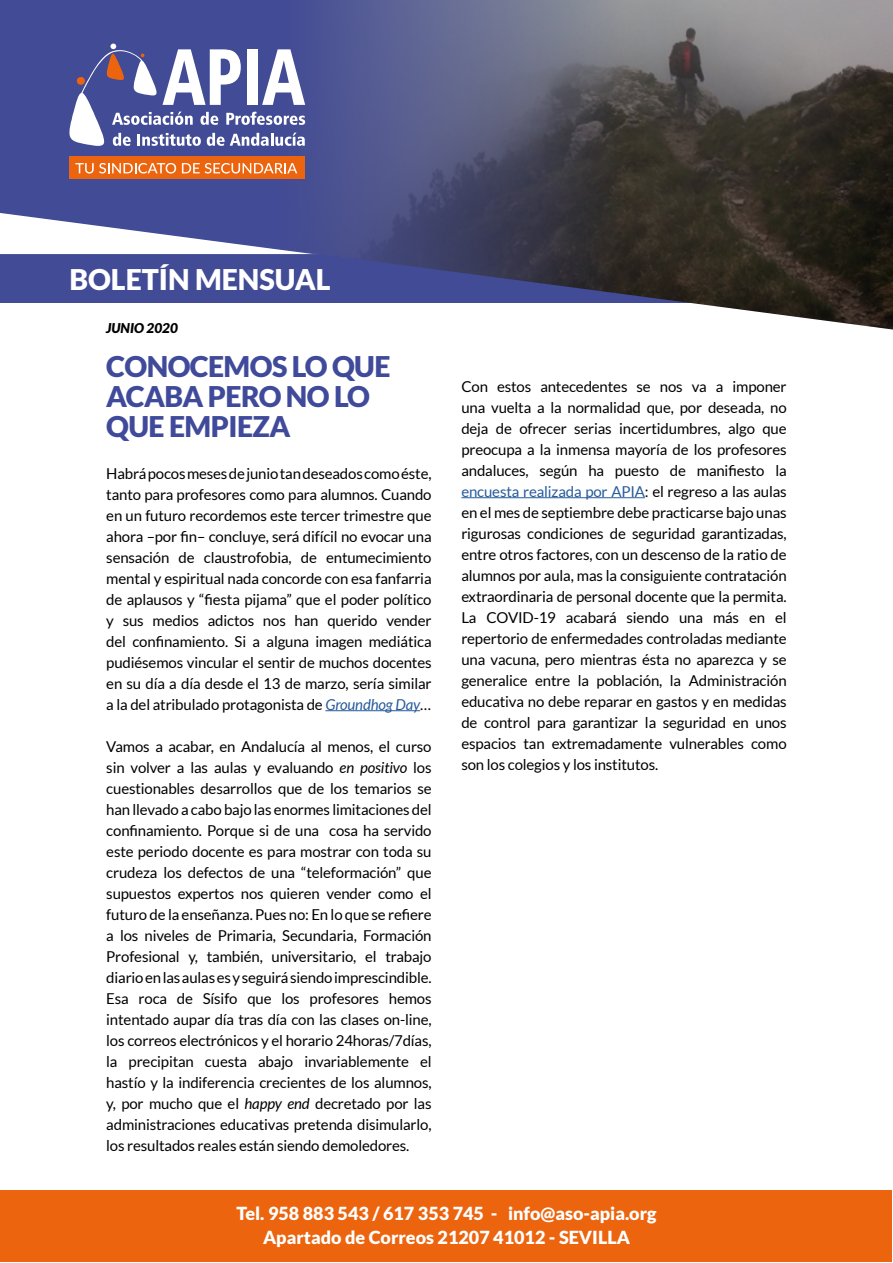
<style>
.page{position:relative;width:893px;height:1263px;background:#fff}
.page>*{position:absolute;margin:0;border:0;box-sizing:border-box;transform-origin:0 0}
.t1{font:900 28.5px/30px "Lato";letter-spacing:-.02em;color:#404a9a}
.t2{font:900 28.5px "Lato";color:#fff}
.t3{font:900 18px/24px "Lato";color:#fff;text-align:center}
.t4{font:15px/21px "Lato";letter-spacing:-.01em;color:#000;text-align:justify}
.t5{font:italic 900 13.5px "Lato";color:#000}
.s1{font-style:italic;color:#275b9b}
.s2{font-style:italic}
.s3{color:#275b9b}
</style>
<div class="page">
<hr style="left:325px;top:710px;width:95px;height:1px;background:#275b9b">
<hr style="left:461px;top:497px;width:184px;height:1px;background:#275b9b">
<div style="left:1px;top:1191px;width:891px;height:71px;background:#ec640d"></div>
<svg style="left:0;top:0;width:893px;height:330px"></svg>
<div style="left:69px;top:156px;width:236px;height:23px;background:#ec640d"></div>
<svg style="left:75px;top:163px;width:101px;height:11px"></svg>
<svg style="left:182px;top:163px;width:115px;height:11px"></svg>
<svg style="left:69px;top:44px;width:236px;height:102px"></svg>
<h1 class="t2" style="left:69px;top:263px;width:263px">BOLETÍN MENSUAL</h1>
<p class="t5" style="left:106px;top:320px;width:73px">JUNIO 2020</p>
<h1 class="t1" style="left:106px;top:351px;width:286px">CONOCEMOS LO QUE<br>ACABA PERO NO LO<br>QUE EMPIEZA</h1>
<p class="t4" style="left:106px;top:463px;width:327px">Habrá pocos meses de junio tan deseados como éste, tanto para profesores como para alumnos. Cuando en un futuro recordemos este tercer trimestre que ahora –por fin– concluye, será difícil no evocar una sensación de claustrofobia, de entumecimiento mental y espiritual nada concorde con esa fanfarria de aplausos y “fiesta pijama” que el poder político y sus medios adictos nos han querido vender del confinamiento. Si a alguna imagen mediática pudiésemos vincular el sentir de muchos docentes en su día a día desde el 13 de marzo, sería similar a la del atribulado protagonista de <span class="s1">Groundhog Day</span>…</p>
<p class="t4" style="left:106px;top:736px;width:327px">Vamos a acabar, en Andalucía al menos, el curso sin volver a las aulas y evaluando <span class="s2">en positivo</span> los cuestionables desarrollos que de los temarios se han llevado a cabo bajo las enormes limitaciones del confinamiento. Porque si de una cosa ha servido este periodo docente es para mostrar con toda su crudeza los defectos de una “teleformación” que supuestos expertos nos quieren vender como el futuro de la enseñanza. Pues no: En lo que se refiere a los niveles de Primaria, Secundaria, Formación Profesional y, también, universitario, el trabajo diario en las aulas es y seguirá siendo imprescindible.<br>Esa roca de Sísifo que los profesores hemos intentado aupar día tras día con las clases on-line, los correos electrónicos y el horario 24horas/7días, la precipitan cuesta abajo invariablemente el hastío y la indiferencia crecientes de los alumnos, y, por mucho que el <span class="s2">happy end</span> decretado por las administraciones educativas pretenda disimularlo, los resultados reales están siendo demoledores.</p>
<p class="t4" style="left:461px;top:376px;width:327px">Con estos antecedentes se nos va a imponer una vuelta a la normalidad que, por deseada, no deja de ofrecer serias incertidumbres, algo que preocupa a la inmensa mayoría de los profesores andaluces, según ha puesto de manifiesto la <span class="s3">encuesta realizada por APIA</span>: el regreso a las aulas en el mes de septiembre debe practicarse bajo unas rigurosas condiciones de seguridad garantizadas, entre otros factores, con un descenso de la ratio de alumnos por aula, mas la consiguiente contratación extraordinaria de personal docente que la permita.<br>La COVID-19 acabará siendo una más en el repertorio de enfermedades controladas mediante una vacuna, pero mientras ésta no aparezca y se generalice entre la población, la Administración educativa no debe reparar en gastos y en medidas de control para garantizar la seguridad en unos espacios tan extremadamente vulnerables como son los colegios y los institutos.</p>
<p class="t3" style="left:236px;top:1201px;width:422px">Tel. 958 883 543 / 617 353 745 - info@aso-apia.org<br>Apartado de Correos 21207 41012 - SEVILLA</p>
</div>
